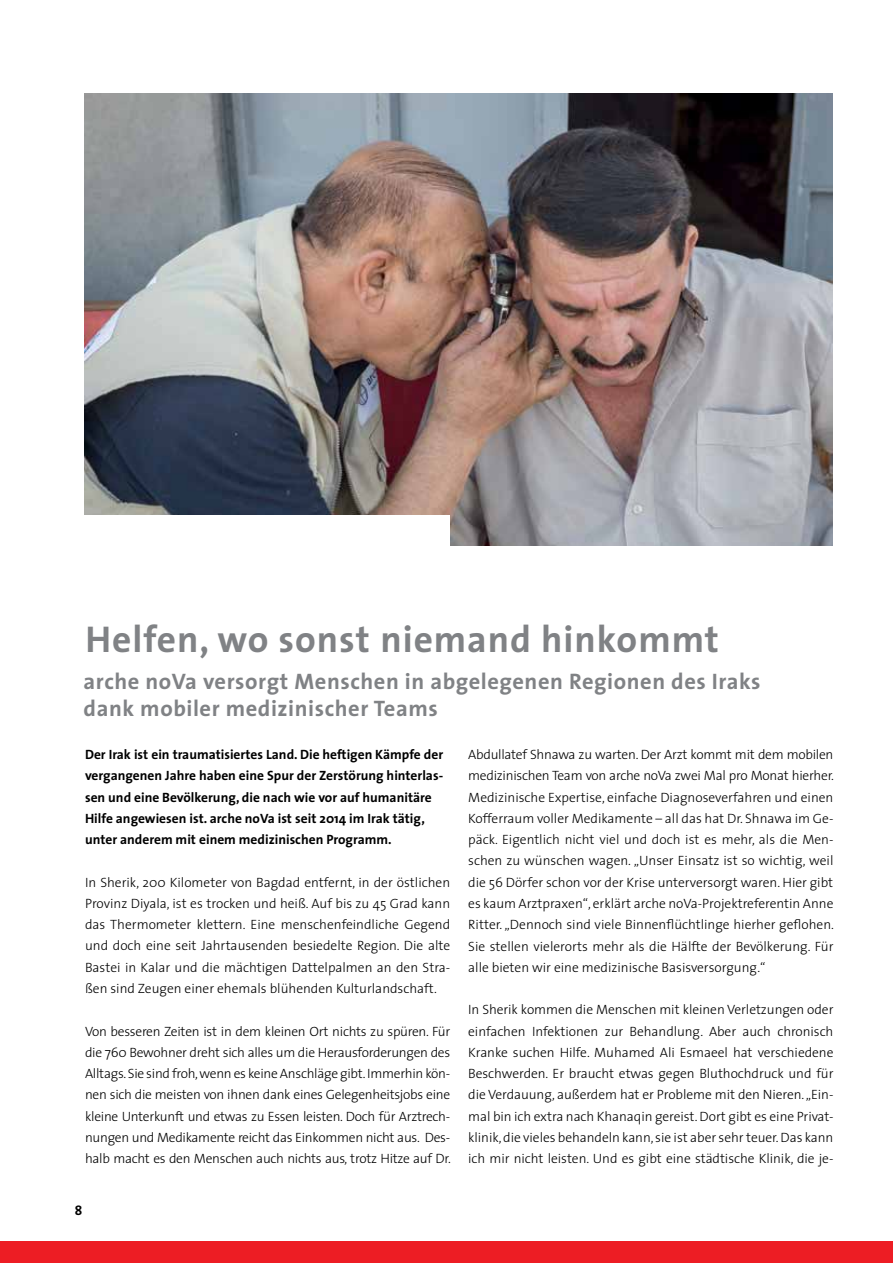
<style>
.page{position:relative;width:893px;height:1263px;background:#fff}
.page>*{position:absolute;margin:0;border:0;box-sizing:border-box;transform-origin:0 0}
.t1{font:700 37.5px "The Sans";letter-spacing:.025em;color:#808285}
.t2{font:700 22.5px/27px "The Sans";letter-spacing:.025em;color:#808285}
.t3{font:300 13.5px/21.3px "The Sans";letter-spacing:-.005em;color:#000;text-align:justify}
.t4{font:700 13.5px/21.3px "The Sans";color:#000}
</style>
<div class="page">
<div style="left:0;top:1242px;width:893px;height:21px;background:#ed1d24"></div>
<img style="left:84px;top:94px;width:749px;height:452px">
<div style="left:53px;top:515px;width:397px;height:41px;background:#fff"></div>
<h1 class="t1" style="left:86px;top:608px;width:635px">Helfen, wo sonst niemand hinkommt</h1>
<h2 class="t2" style="left:84px;top:667px;width:678px">arche noVa versorgt Menschen in abgelegenen Regionen des Iraks dank mobiler medizinischer Teams</h2>
<p class="t4" style="left:85px;top:743px;width:360px">Der Irak ist ein traumatisiertes Land. Die heftigen Kämpfe der vergangenen Jahre haben eine Spur der Zerstörung hinterlas&shy;sen und eine Bevölkerung, die nach wie vor auf humanitäre Hilfe angewiesen ist. arche noVa ist seit 2014 im Irak tätig, unter anderem mit einem medizinischen Programm.</p>
<p class="t3" style="left:85px;top:871px;width:367px">In Sherik, 200 Kilometer von Bagdad entfernt, in der östlichen Provinz Diyala, ist es trocken und heiß. Auf bis zu 45 Grad kann das Thermometer klettern. Eine menschenfeindliche Gegend und doch eine seit Jahrtausenden besiedelte Region. Die alte Bastei in Kalar und die mächtigen Dattelpalmen an den Stra&shy;ßen sind Zeugen einer ehemals blühenden Kulturlandschaft.</p>
<p class="t3" style="left:85px;top:1020px;width:367px">Von besseren Zeiten ist in dem kleinen Ort nichts zu spüren. Für die 760 Bewohner dreht sich alles um die Herausforderungen des Alltags. Sie sind froh, wenn es keine Anschläge gibt. Immerhin kön&shy;nen sich die meisten von ihnen dank eines Gelegenheitsjobs eine kleine Unterkunft und etwas zu Essen leisten. Doch für Arztrech&shy;nungen und Medikamente reicht das Einkommen nicht aus. Des&shy;halb macht es den Menschen auch nichts aus, trotz Hitze auf Dr.</p>
<p class="t4" style="left:75px;top:1200px;width:9px">8</p>
<p class="t3" style="left:468px;top:743px;width:367px">Abdullatef Shnawa zu warten. Der Arzt kommt mit dem mobilen medizinischen Team von arche noVa zwei Mal pro Monat hierher.<br>Medizinische Expertise, einfache Diagnoseverfahren und einen Kofferraum voller Medikamente – all das hat Dr. Shnawa im Ge&shy;päck. Eigentlich nicht viel und doch ist es mehr, als die Men&shy;schen zu wünschen wagen. „Unser Einsatz ist so wichtig, weil die 56 Dörfer schon vor der Krise unterversorgt waren. Hier gibt es kaum Arztpraxen“, erklärt arche noVa-Projektreferentin Anne Ritter. „Dennoch sind viele Binnenflüchtlinge hierher geflohen.<br>Sie stellen vielerorts mehr als die Hälfte der Bevölkerung. Für alle bieten wir eine medizinische Basisversorgung.“</p>
<p class="t3" style="left:468px;top:999px;width:367px">In Sherik kommen die Menschen mit kleinen Verletzungen oder einfachen Infektionen zur Behandlung. Aber auch chronisch Kranke suchen Hilfe. Muhamed Ali Esmaeel hat verschiedene Beschwerden. Er braucht etwas gegen Bluthochdruck und für die Verdauung, außerdem hat er Probleme mit den Nieren. „Ein&shy;mal bin ich extra nach Khanaqin gereist. Dort gibt es eine Privat&shy;klinik, die vieles behandeln kann, sie ist aber sehr teuer. Das kann ich mir nicht leisten. Und es gibt eine städtische Klinik, die je-</p>
</div>
